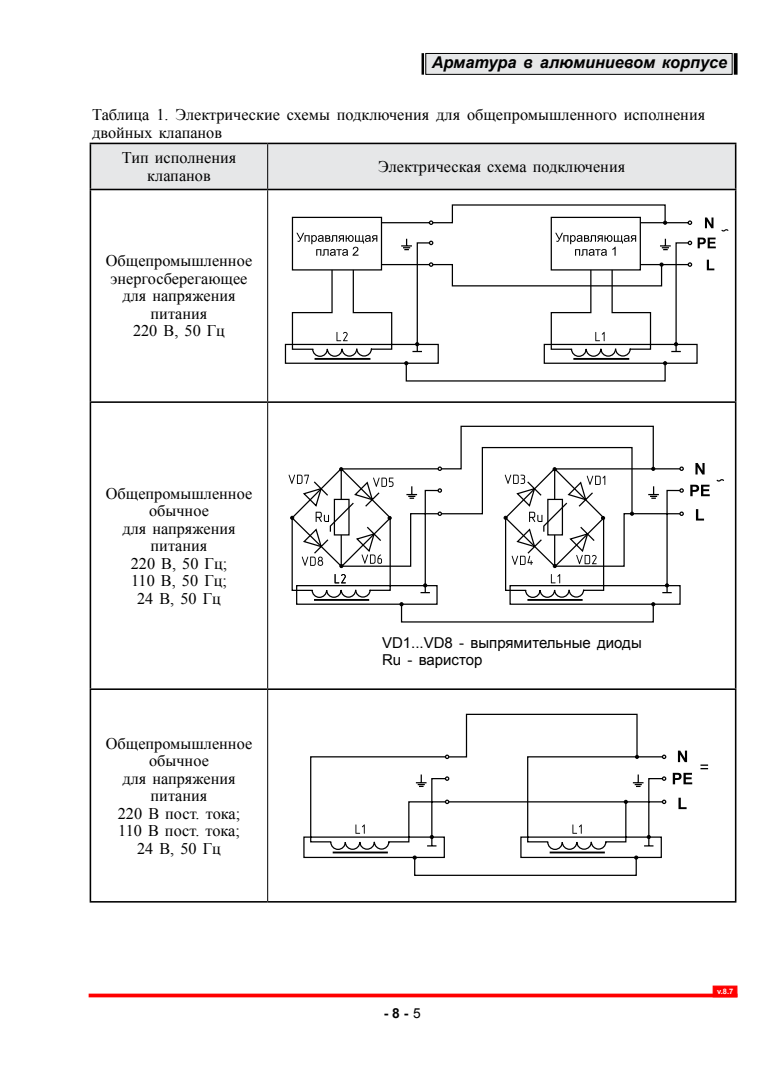
<style>
.page{position:relative;width:780px;height:1088px;background:#fff}
.page>*{position:absolute;margin:0;border:0;box-sizing:border-box;transform-origin:0 0}
.t1{font:16.25px/17.5px "Times New Roman";color:#000;text-align:center}
.t2{font:italic 700 16.25px "Arial";color:#000}
.t3{font:15px/16.2px "Arial";color:#000}
.t4{font:700 13.75px "Arial";color:#000}
.t5{font:700 7.5px "Arial";color:#fff}
.s1{font-weight:400}
</style>
<div class="page">
<svg style="left:89px;top:993px;width:623px;height:4px;background:#ff2727"></svg>
<div style="left:712px;top:985px;width:25px;height:12px;background:#f00;border:1px solid #f00"></div>
<div style="left:426px;top:53px;width:306px;height:21px;background:#e6e7e8"></div>
<div style="left:425px;top:53px;width:307px;height:22px;border:1px solid #000"></div>
<hr style="left:421px;top:53px;width:3px;height:22px;background:#000">
<svg style="left:733px;top:53px;width:4px;height:22px"></svg>
<div style="left:91px;top:144px;width:643px;height:45px;background:#e6e7e8"></div>
<hr style="left:267px;top:144px;width:1px;height:45px;background:#000">
<hr style="left:267px;top:190px;width:1px;height:211px;background:#000">
<hr style="left:267px;top:403px;width:1px;height:285px;background:#000">
<hr style="left:267px;top:690px;width:1px;height:211px;background:#000">
<hr style="left:90px;top:143px;width:178px;height:1px;background:#000">
<hr style="left:268px;top:143px;width:468px;height:1px;background:#000">
<hr style="left:90px;top:189px;width:178px;height:1px;background:#000">
<hr style="left:268px;top:189px;width:468px;height:1px;background:#000">
<hr style="left:90px;top:144px;width:1px;height:45px;background:#000">
<hr style="left:734px;top:144px;width:2px;height:45px;background:#000">
<hr style="left:90px;top:190px;width:1px;height:211px;background:#000">
<hr style="left:734px;top:190px;width:2px;height:211px;background:#000">
<hr style="left:90px;top:403px;width:1px;height:285px;background:#000">
<hr style="left:734px;top:403px;width:2px;height:285px;background:#000">
<hr style="left:90px;top:690px;width:1px;height:211px;background:#000">
<hr style="left:734px;top:690px;width:2px;height:211px;background:#000">
<hr style="left:90px;top:901px;width:178px;height:1px;background:#000">
<hr style="left:268px;top:901px;width:468px;height:1px;background:#000">
<hr style="left:90px;top:401px;width:178px;height:2px;background:#000">
<hr style="left:268px;top:401px;width:468px;height:2px;background:#000">
<hr style="left:90px;top:688px;width:178px;height:2px;background:#000">
<hr style="left:268px;top:688px;width:468px;height:2px;background:#000">
<svg style="left:721px;top:229px;width:7px;height:2px"></svg>
<svg style="left:284px;top:204px;width:431px;height:161px"></svg>
<svg style="left:695px;top:463px;width:9px;height:11px"></svg>
<svg style="left:696px;top:509px;width:8px;height:11px"></svg>
<svg style="left:690px;top:485px;width:19px;height:11px"></svg>
<svg style="left:716px;top:479px;width:8px;height:3px"></svg>
<svg style="left:288px;top:425px;width:396px;height:181px"></svg>
<svg style="left:700px;top:764px;width:8px;height:5px"></svg>
<svg style="left:678px;top:750px;width:9px;height:12px"></svg>
<svg style="left:678px;top:798px;width:8px;height:11px"></svg>
<svg style="left:672px;top:773px;width:20px;height:11px"></svg>
<div style="left:414px;top:857px;width:222px;height:19px;border:1px solid #000"></div>
<svg style="left:303px;top:713px;width:363px;height:146px"></svg>
<p class="t2" style="left:432px;top:51px;width:297px">Арматура в алюминиевом корпусе</p>
<p class="t1" style="left:92px;top:106px;width:614px;text-align:left">Таблица 1. Электрические схемы подключения для общепромышленного исполнения двойных клапанов</p>
<p class="t1" style="left:122px;top:149px;width:116px">Тип исполнения клапанов</p>
<p class="t1" style="left:378px;top:157px;width:248px">Электрическая схема подключения</p>
<p class="t1" style="left:106px;top:252px;width:148px">Общепромышленное энергосберегающее для напряжения питания<br>220 В, 50 Гц</p>
<p class="t1" style="left:106px;top:484px;width:148px">Общепромышленное обычное<br>для напряжения питания<br>220 В, 50 Гц;<br>110 В, 50 Гц;<br>24 В, 50 Гц</p>
<p class="t1" style="left:106px;top:734px;width:148px">Общепромышленное обычное<br>для напряжения питания<br>220 В пост. тока;<br>110 В пост. тока;<br>24 В, 50 Гц</p>
<p class="t3" style="left:382px;top:635px;width:261px">VD1...VD8 - выпрямительные диоды<br>Ru - варистор</p>
<p class="t4" style="left:384px;top:1004px;width:38px">- 8 - <span class="s1">5</span></p>
<p class="t5" style="left:717px;top:986px;width:18px">v.8.7</p>
</div>
